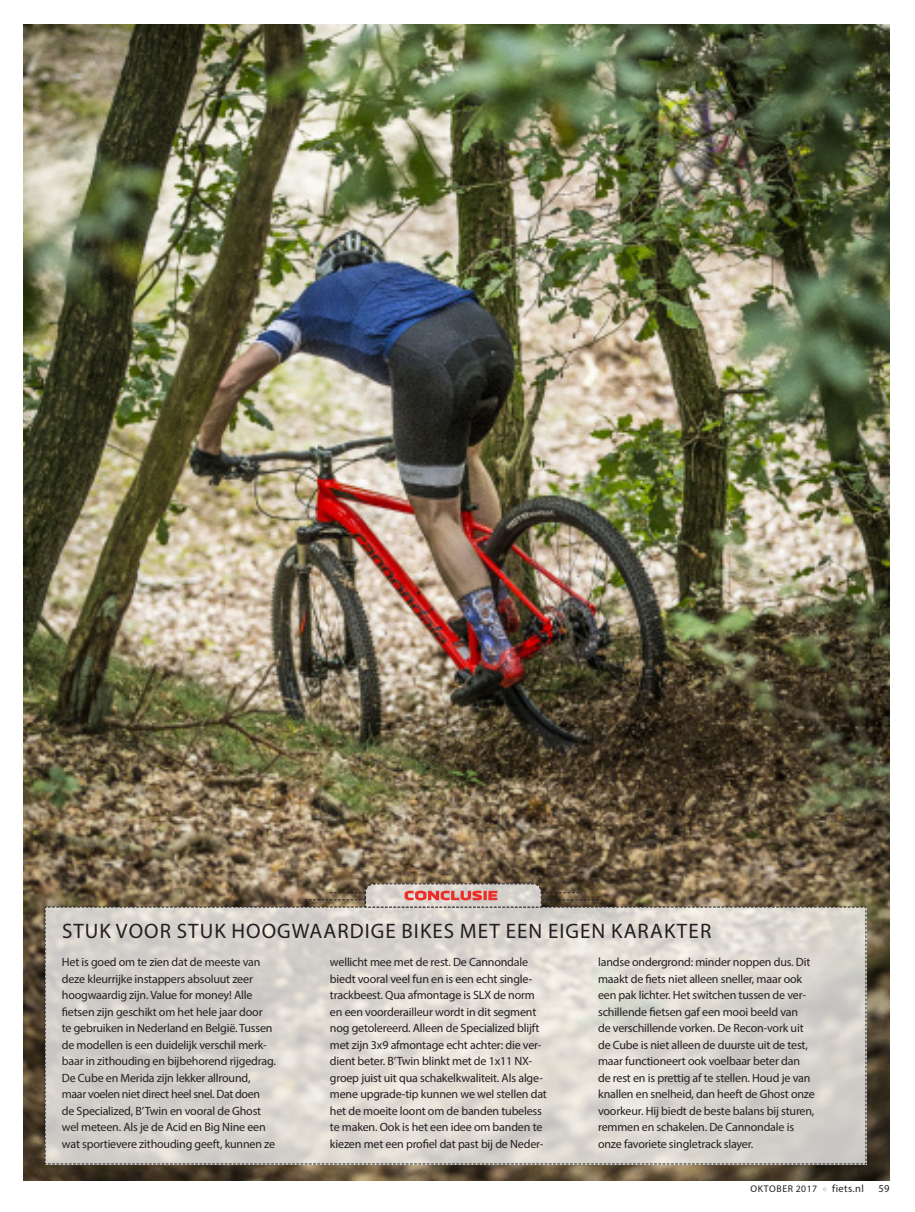
<style>
.page{position:relative;width:915px;height:1212px;background:#fff}
.page>*{position:absolute;margin:0;border:0;box-sizing:border-box;transform-origin:0 0}
._05_Tussenkop{font:21px "Myriad Pro";letter-spacing:.05em;color:#231f20}
._04_Platte_tekst{font:12px/16.5px "Myriad Pro";letter-spacing:-.015em;color:#231f20}
.t1{font:10.5px "Myriad Pro";color:#231f20}
.t2{font:9.75px "Myriad Pro";letter-spacing:.06em;color:#231f20}
.s1{font-size:10.5px;color:#bbb6b3}
.s2{font-size:10.5px}
</style>
<div class="page">
<img style="left:23px;top:25px;width:866px;height:1156px">
<svg style="left:45px;top:883px;width:821px;height:281px;background:#d2ccc5"></svg>
<p class="_05_Tussenkop" style="left:62px;top:918px;width:650px">STUK VOOR STUK HOOGWAARDIGE BIKES MET EEN EIGEN KARAKTER</p>
<p class="_04_Platte_tekst" style="left:62px;top:954px;width:215px">Het is goed om te zien dat de meeste van deze kleurrijke instappers absoluut zeer hoogwaardig zijn. Value for money! Alle fietsen zijn geschikt om het hele jaar door<br>te gebruiken in Nederland en België. Tussen de modellen is een duidelijk verschil merk&shy;baar in zithouding en bijbehorend rijgedrag.<br>De Cube en Merida zijn lekker allround, maar voelen niet direct heel snel. Dat doen<br>de Specialized, B’Twin en vooral de Ghost wel meteen. Als je de Acid en Big Nine een wat sportievere zithouding geeft, kunnen ze</p>
<p class="_04_Platte_tekst" style="left:330px;top:954px;width:218px">wellicht mee met de rest. De Cannondale biedt vooral veel fun en is een echt single&shy;trackbeest. Qua afmontage is SLX de norm en een voorderailleur wordt in dit segment nog getolereerd. Alleen de Specialized blijft met zijn 3x9 afmontage echt achter: die ver&shy;dient beter. B’Twin blinkt met de 1x11 NX&shy;groep juist uit qua schakelkwaliteit. Als alge&shy;mene upgrade-tip kunnen we wel stellen dat het de moeite loont om de banden tubeless te maken. Ook is het een idee om banden te kiezen met een profiel dat past bij de Neder-</p>
<p class="_04_Platte_tekst" style="left:598px;top:954px;width:218px">landse ondergrond: minder noppen dus. Dit maakt de fiets niet alleen sneller, maar ook een pak lichter. Het switchen tussen de ver&shy;schillende fietsen gaf een mooi beeld van<br>de verschillende vorken. De Recon-vork uit de Cube is niet alleen de duurste uit de test, maar functioneert ook voelbaar beter dan de rest en is prettig af te stellen. Houd je van knallen en snelheid, dan heeft de Ghost onze voorkeur. Hij biedt de beste balans bij sturen, remmen en schakelen. De Cannondale is onze favoriete singletrack slayer.</p>
<p class="t2" style="left:750px;top:1183px;width:115px">OKTOBER 2017 <span class="s1">«</span> <span class="s2">fiets.nl</span></p>
<p class="t1" style="left:878px;top:1182px;width:13px">59</p>
</div>
